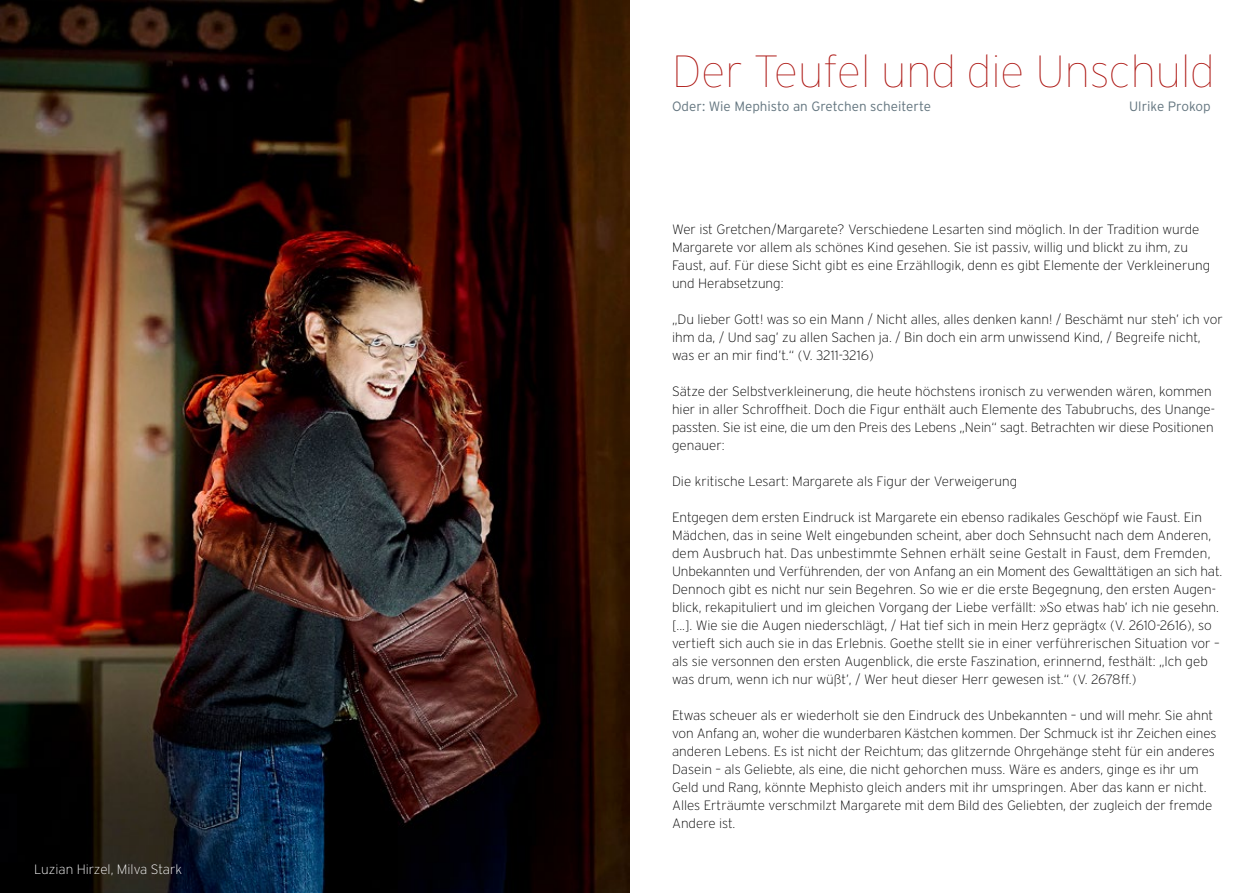
<style>
.page{position:relative;width:1259px;height:893px;background:#fff}
.page>*{position:absolute;margin:0;border:0;box-sizing:border-box;transform-origin:0 0}
.t1{font:100 45px "Interstate";color:#ac1410}
.t2{font:200 13.5px/18px "Interstate";color:#000}
.t3{font:300 13.5px "Interstate";color:#63757f}
.t4{font:200 13.5px "Interstate";color:#fff}
</style>
<div class="page">
<img style="left:0;top:0;width:629px;height:893px">
<p class="t4" style="left:34px;top:862px;width:150px">Luzian Hirzel, Milva Stark</p>
<h1 class="t1" style="left:672px;top:47px;width:544px">Der Teufel und die Unschuld</h1>
<p class="t3" style="left:672px;top:99px;width:261px">Oder: Wie Mephisto an Gretchen scheiterte</p>
<p class="t3" style="left:1129px;top:99px;width:83px">Ulrike Prokop</p>
<p class="t2" style="left:672px;top:220px;width:540px">Wer ist Gretchen/Margarete? Verschiedene Lesarten sind möglich. In der Tradition wurde Margarete vor allem als schönes Kind gesehen. Sie ist passiv, willig und blickt zu ihm, zu Faust, auf. Für diese Sicht gibt es eine Erzähllogik, denn es gibt Elemente der Verkleinerung und Herabsetzung:</p>
<p class="t2" style="left:672px;top:310px;width:552px">„Du lieber Gott! was so ein Mann / Nicht alles, alles denken kann! / Beschämt nur steh’ ich vor ihm da, / Und sag’ zu allen Sachen ja. / Bin doch ein arm unwissend Kind, / Begreife nicht, was er an mir find’t.“ (V. 3211-3216)</p>
<p class="t2" style="left:672px;top:382px;width:544px">Sätze der Selbstverkleinerung, die heute höchstens ironisch zu verwenden wären, kommen hier in aller Schroffheit. Doch die Figur enthält auch Elemente des Tabubruchs, des Unange&shy;passten. Sie ist eine, die um den Preis des Lebens „Nein“ sagt. Betrachten wir diese Positionen genauer:</p>
<p class="t2" style="left:672px;top:472px;width:347px">Die kritische Lesart: Margarete als Figur der Verweigerung</p>
<p class="t2" style="left:672px;top:508px;width:552px">Entgegen dem ersten Eindruck ist Margarete ein ebenso radikales Geschöpf wie Faust. Ein Mädchen, das in seine Welt eingebunden scheint, aber doch Sehnsucht nach dem Anderen, dem Ausbruch hat. Das unbestimmte Sehnen erhält seine Gestalt in Faust, dem Fremden, Unbekannten und Verführenden, der von Anfang an ein Moment des Gewalttätigen an sich hat.<br>Dennoch gibt es nicht nur sein Begehren. So wie er die erste Begegnung, den ersten Augen&shy;blick, rekapituliert und im gleichen Vorgang der Liebe verfällt: »So etwas hab’ ich nie gesehn. [...]. Wie sie die Augen niederschlägt, / Hat tief sich in mein Herz geprägt« (V. 2610-2616), so vertieft sich auch sie in das Erlebnis. Goethe stellt sie in einer verführerischen Situation vor – als sie versonnen den ersten Augenblick, die erste Faszination, erinnernd, festhält: „Ich geb was drum, wenn ich nur wüßt’, / Wer heut dieser Herr gewesen ist.“ (V. 2678ff.)</p>
<p class="t2" style="left:672px;top:706px;width:546px">Etwas scheuer als er wiederholt sie den Eindruck des Unbekannten – und will mehr. Sie ahnt von Anfang an, woher die wunderbaren Kästchen kommen. Der Schmuck ist ihr Zeichen eines anderen Lebens. Es ist nicht der Reichtum; das glitzernde Ohrgehänge steht für ein anderes Dasein – als Geliebte, als eine, die nicht gehorchen muss. Wäre es anders, ginge es ihr um Geld und Rang, könnte Mephisto gleich anders mit ihr umspringen. Aber das kann er nicht.<br>Alles Erträumte verschmilzt Margarete mit dem Bild des Geliebten, der zugleich der fremde Andere ist.</p>
</div>
